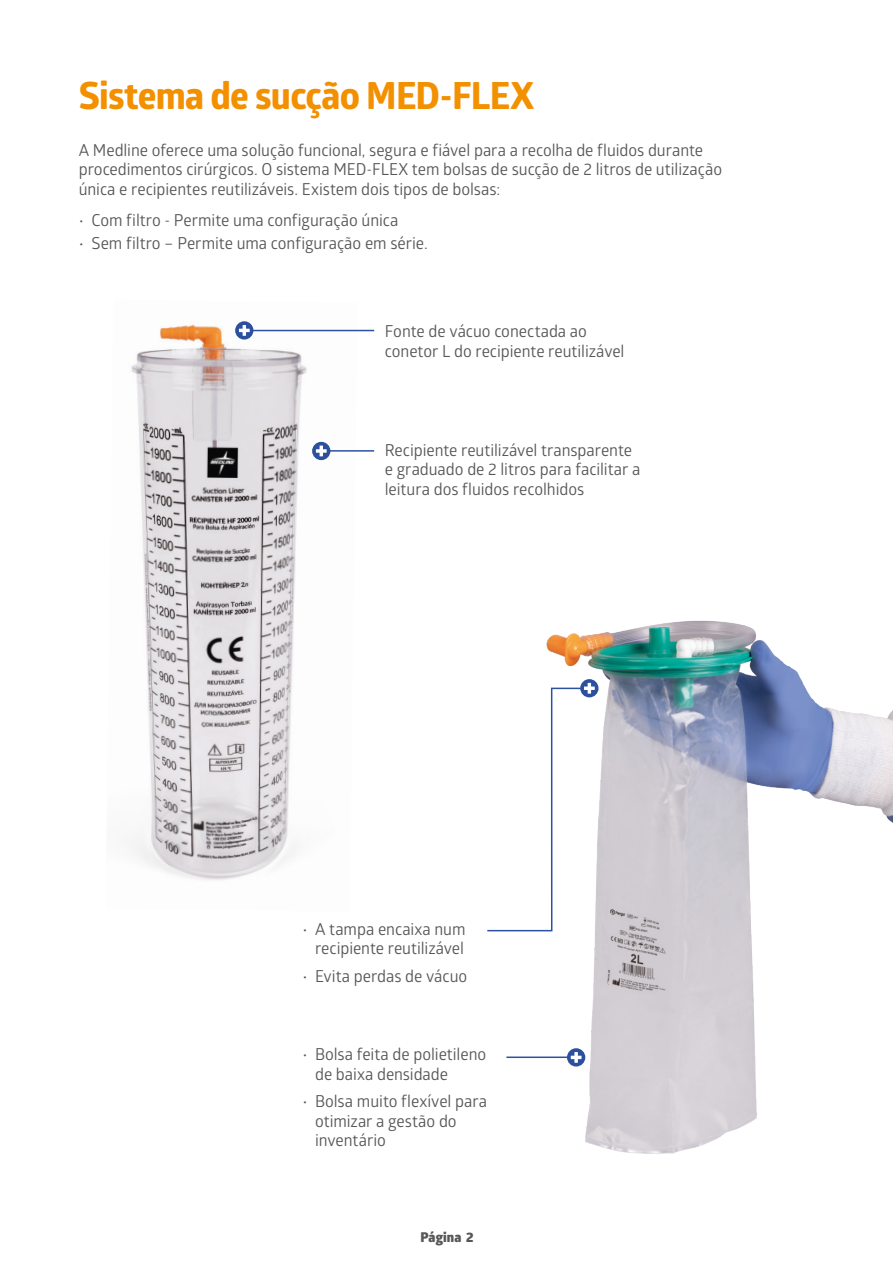
<style>
.page{position:relative;width:893px;height:1263px;background:#fff}
.page>*{position:absolute;margin:0;border:0;box-sizing:border-box;transform-origin:0 0}
.MEDLINE_-_Headline__L{font:700 37.5px "Globerx";letter-spacing:-.02em;color:#f39000}
.MEDLINE_-_Body_-_bullet{font:16.5px/19.5px "Glober";letter-spacing:-.005em;color:#575756}
.t1{font:800 13.5px "Glober";letter-spacing:.005em;color:#575756}
</style>
<div class="page">
<img style="left:131px;top:321px;width:226px;height:559px">
<hr style="left:244px;top:330px;width:130px;height:1px;background:#2d519f">
<svg style="left:235px;top:321px;width:18px;height:19px"></svg>
<svg style="left:239px;top:325px;width:11px;height:11px"></svg>
<hr style="left:321px;top:450px;width:53px;height:2px;background:#2d519f">
<div style="left:312px;top:442px;width:18px;height:18px;background:#2c4f9e;border-radius:50%"></div>
<svg style="left:316px;top:445px;width:11px;height:11px"></svg>
<img style="left:546px;top:620px;width:347px;height:534px">
<div style="left:580px;top:679px;width:18px;height:18px;background:#2c4f9e;border-radius:50%"></div>
<svg style="left:487px;top:683px;width:108px;height:249px"></svg>
<hr style="left:506px;top:1056px;width:70px;height:2px;background:#2d519f">
<div style="left:567px;top:1048px;width:18px;height:18px;background:#2c4f9e;border-radius:50%"></div>
<svg style="left:571px;top:1052px;width:11px;height:11px"></svg>
<p class="MEDLINE_-_Headline__L" style="left:79px;top:68px;width:457px">Sistema de sucção MED-FLEX</p>
<p class="MEDLINE_-_Body_-_bullet" style="left:79px;top:139px;width:645px">A Medline oferece uma solução funcional, segura e fiável para a recolha de fluidos durante procedimentos cirúrgicos. O sistema MED-FLEX tem bolsas de sucção de 2 litros de utilização única e recipientes reutilizáveis. Existem dois tipos de bolsas:</p>
<p class="MEDLINE_-_Body_-_bullet" style="left:79px;top:210px;width:321px">• Com filtro - Permite uma configuração única</p>
<p class="MEDLINE_-_Body_-_bullet" style="left:79px;top:233px;width:350px">• Sem filtro – Permite uma configuração em série.</p>
<p class="MEDLINE_-_Body_-_bullet" style="left:385px;top:321px;width:241px">Fonte de vácuo conectada ao conetor L do recipiente reutilizável</p>
<p class="MEDLINE_-_Body_-_bullet" style="left:385px;top:440px;width:257px">Recipiente reutilizável transparente e graduado de 2 litros para facilitar a leitura dos fluidos recolhidos</p>
<p class="MEDLINE_-_Body_-_bullet" style="left:302px;top:919px;width:165px;text-align:right">• A tampa encaixa num recipiente reutilizável</p>
<p class="MEDLINE_-_Body_-_bullet" style="left:302px;top:965px;width:166px">• Evita perdas de vácuo</p>
<p class="MEDLINE_-_Body_-_bullet" style="left:315px;top:1044px;width:173px;text-indent:-13px">• Bolsa feita de polietileno de baixa densidade</p>
<p class="MEDLINE_-_Body_-_bullet" style="left:315px;top:1091px;width:174px;text-indent:-13px">• Bolsa muito flexível para otimizar a gestão do inventário</p>
<p class="t1" style="left:420px;top:1227px;width:55px">Página 2</p>
</div>
